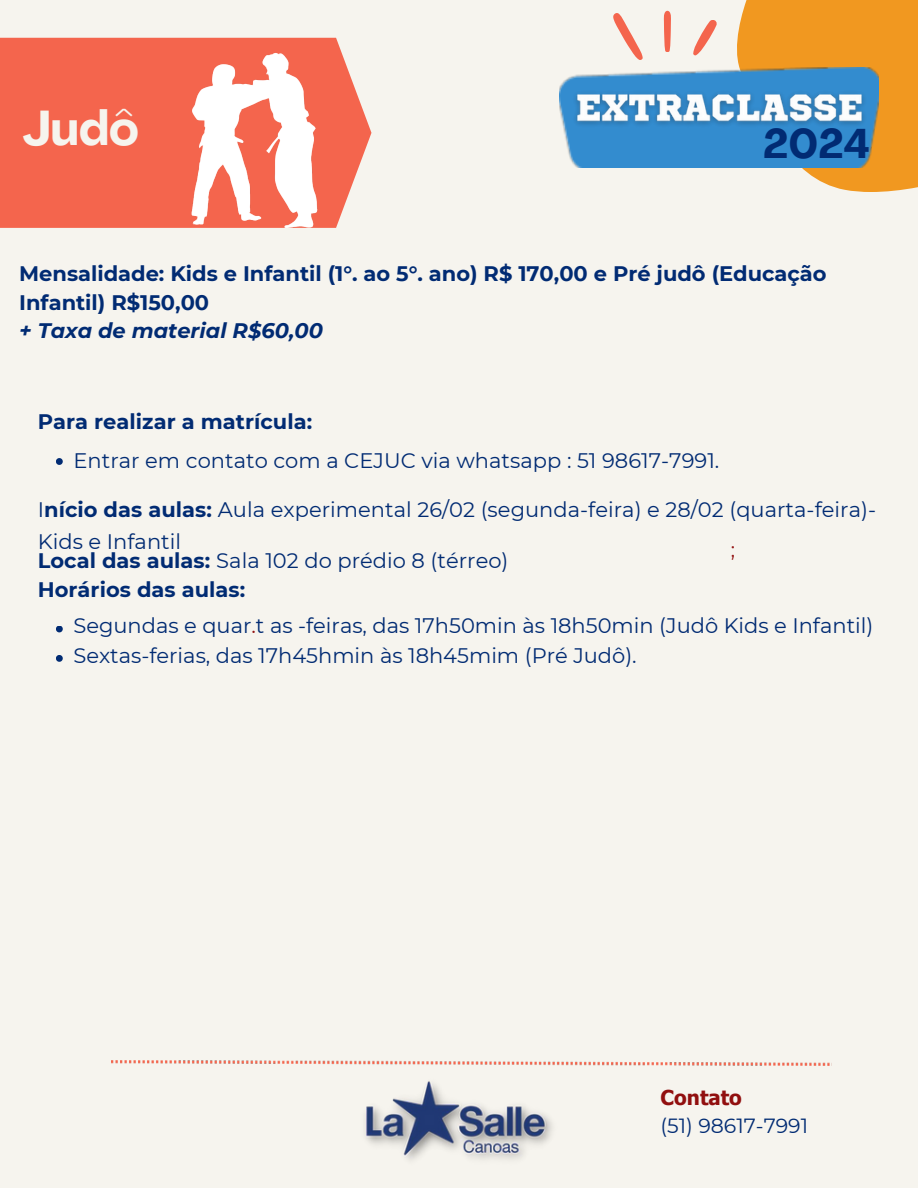
<style>
.page{position:relative;width:918px;height:1188px;background:#f6f4ee}
.page>*{position:absolute;margin:0;border:0;box-sizing:border-box;transform-origin:0 0}
.t1{font:700 48.3px "Agrandir";color:#f6f4ee}
.t2{font:700 40.95px "Agrandir";color:#012b73}
.t3{font:21px/29.2px "Montserrat";color:#012b73}
.t4{font:700 21px/28.2px "Montserrat";color:#012b73}
.t5{font:20.55px "Montserrat";color:#012b73}
.t6{font:700 20.55px "Tahoma";color:#910f0f}
.t7{font:20.55px "Montserrat";color:#910f0f}
.s1{font-style:italic}
.s2{font-weight:700}
.s3{font-weight:400}
.s4{color:#910f0f}
</style>
<div class="page">
<svg style="left:0;top:38px;width:371px;height:190px;background:#f46f58"></svg>
<svg style="left:613px;top:13px;width:30px;height:47px"></svg>
<svg style="left:664px;top:11px;width:7px;height:41px"></svg>
<svg style="left:693px;top:20px;width:24px;height:35px"></svg>
<img style="left:112px;top:1061px;width:720px;height:4px">
<svg style="left:737px;top:0;width:181px;height:192px;background:#f1a237"></svg>
<img style="left:559px;top:68px;width:320px;height:100px">
<img style="left:567px;top:83px;width:319px;height:56px">
<img style="left:365px;top:1081px;width:187px;height:79px">
<svg style="left:56px;top:458px;width:7px;height:7px"></svg>
<svg style="left:56px;top:626px;width:7px;height:6px"></svg>
<svg style="left:56px;top:655px;width:7px;height:7px"></svg>
<img style="left:185px;top:46px;width:139px;height:182px">
<h3 class="t1" style="left:22px;top:109px;width:118px">Judô</h3>
<h3 class="t2" style="left:763px;top:128px;width:108px">2024</h3>
<p class="t4" style="left:19px;top:260px;width:809px">Mensalidade: Kids e Infantil (1°. ao 5°. ano) R$ 170,00 e Pré judô (Educação<br>Infantil) R$150,00<br><span class="s1">+ Taxa de material R$60,00</span></p>
<p class="t4" style="left:38px;top:407px;width:276px">Para realizar a matrícula:</p>
<p class="t3" style="left:73px;top:446px;width:647px">Entrar em contato com a CEJUC via whatsapp : 51 98617-7991.</p>
<p class="t3" style="left:38px;top:495px;width:840px">I<span class="s2">nício das aulas:</span> Aula experimental 26/02 (segunda-feira) e 28/02 (quarta-feira)-</p>
<p class="t3" style="left:38px;top:526px;width:145px">Kids e Infantil</p>
<p class="t4" style="left:38px;top:546px;width:472px;line-height:29.2px">Local das aulas: <span class="s3">Sala 102 do prédio 8 (térreo)<br></span>Horários das aulas:</p>
<p class="t7" style="left:731px;top:537px;width:6px">;</p>
<p class="t3" style="left:73px;top:611px;width:801px">Segundas e quar<span class="s4">.</span>t as -feiras, das 17h50min às 18h50min (Judô Kids e Infantil)<br>Sextas-ferias, das 17h45hmin às 18h45mim (Pré Judô).</p>
<p class="t6" style="left:661px;top:1084px;width:83px">Contato</p>
<p class="t5" style="left:661px;top:1113px;width:149px">(51) 98617-7991</p>
</div>
